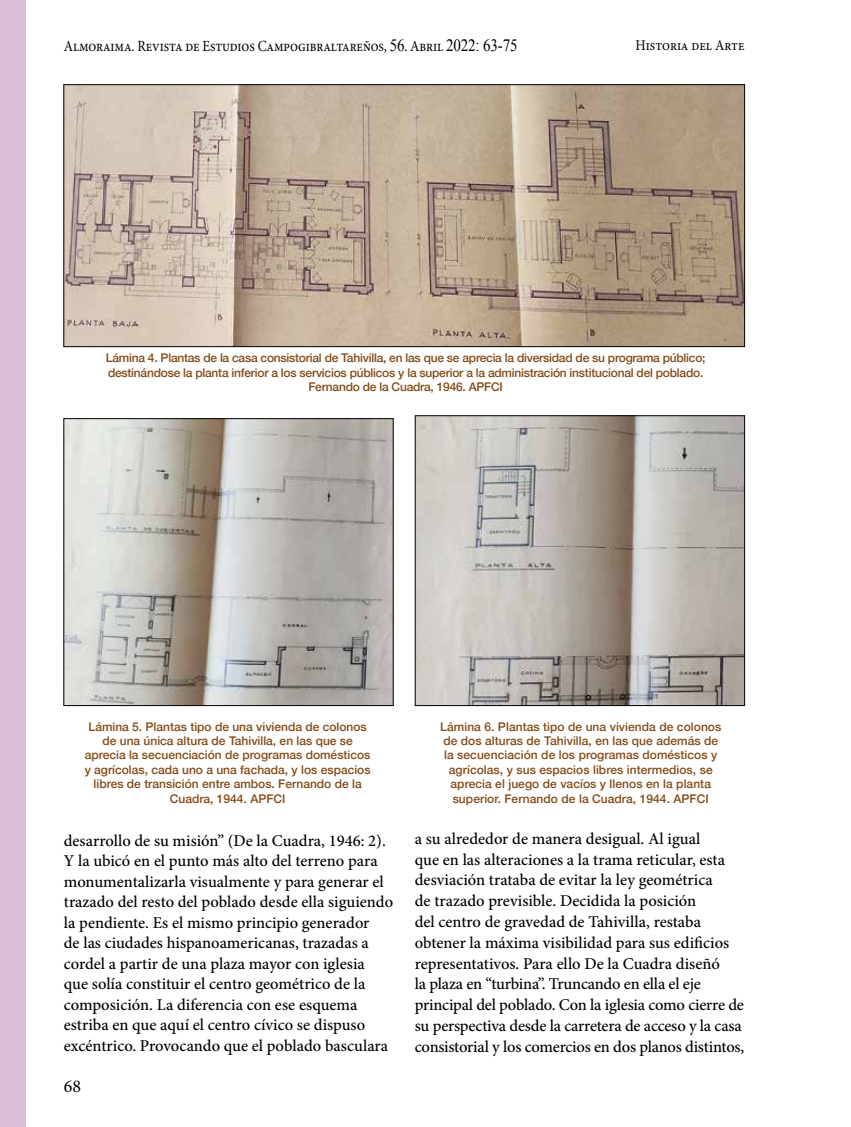
<style>
.page{position:relative;width:851px;height:1127px;background:#fff}
.page>*{position:absolute;margin:0;border:0;box-sizing:border-box;transform-origin:0 0}
.t1{font:18px "Minion Pro";color:#000}
.t2{font:500 16.5px/20.5px "Minion Pro";color:#000}
.t3{font:15.6px "Minion Pro";letter-spacing:-.01em;color:#000;scale:.87 1}
.t4{font:14.85px "Minion Pro";letter-spacing:-.005em;color:#000;scale:.91 1}
.t5{font:500 12px/14.4px "Helvetica Neue";color:#844b18;text-align:center}
.t6{font:500 12px/14.4px "Helvetica Neue";letter-spacing:-.02em;color:#844b18;text-align:center}
.s1{font-family:"Times New Roman";font-size:17.25px}
</style>
<div class="page">
<div style="left:0;top:0;width:26px;height:1127px;background:#dcbdd6"></div>
<img style="left:65px;top:86px;width:677px;height:259px">
<div style="left:63px;top:84px;width:681px;height:263px;border:1px solid #020203"></div>
<img style="left:65px;top:420px;width:326px;height:284px">
<div style="left:63px;top:418px;width:330px;height:288px;border:1px solid #020203"></div>
<img style="left:417px;top:417px;width:325px;height:287px">
<div style="left:415px;top:415px;width:329px;height:291px;border:1px solid #020203"></div>
<p class="t3" style="left:64px;top:35px;width:523px">Almoraima. Revista de Estudios Campogibraltareños, <span class="s1">56</span>. Abril <span class="s1">2022: 63-75</span></p>
<p class="t4" style="left:635px;top:36px;width:121px">Historia del Arte</p>
<p class="t6" style="left:106px;top:350px;width:601px">Lámina 4. Plantas de la casa consistorial de Tahivilla, en las que se aprecia la diversidad de su programa público; destinándose la planta inferior a los servicios públicos y la superior a la administración institucional del poblado.<br>Fernando de la Cuadra, 1946. APFCI</p>
<p class="t5" style="left:85px;top:718px;width:287px">Lámina 5. Plantas tipo de una vivienda de colonos de una única altura de Tahivilla, en las que se aprecia la secuenciación de programas domésticos y agrícolas, cada uno a una fachada, y los espacios libres de transición entre ambos. Fernando de la Cuadra, 1944. APFCI</p>
<p class="t5" style="left:440px;top:718px;width:283px">Lámina 6. Plantas tipo de una vivienda de colonos de dos alturas de Tahivilla, en las que además de la secuenciación de los programas domésticos y agrícolas, y sus espacios libres intermedios, se aprecia el juego de vacíos y llenos en la planta superior. Fernando de la Cuadra, 1944. APFCI</p>
<p class="t2" style="left:64px;top:830px;width:331px">desarrollo de su misión” (De la Cuadra, 1946: 2).<br>Y la ubicó en el punto más alto del terreno para monumentalizarla visualmente y para generar el trazado del resto del poblado desde ella siguiendo la pendiente. Es el mismo principio generador<br>de las ciudades hispanoamericanas, trazadas a cordel a partir de una plaza mayor con iglesia que solía constituir el centro geométrico de la composición. La diferencia con ese esquema estriba en que aquí el centro cívico se dispuso excéntrico. Provocando que el poblado basculara</p>
<p class="t2" style="left:415px;top:828px;width:331px">a su alrededor de manera desigual. Al igual<br>que en las alteraciones a la trama reticular, esta desviación trataba de evitar la ley geométrica<br>de trazado previsible. Decidida la posición<br>del centro de gravedad de Tahivilla, restaba obtener la máxima visibilidad para sus edificios representativos. Para ello De la Cuadra diseñó<br>la plaza en “turbina”. Truncando en ella el eje principal del poblado. Con la iglesia como cierre de su perspectiva desde la carretera de acceso y la casa consistorial y los comercios en dos planos distintos,</p>
<p class="t1" style="left:64px;top:1074px;width:19px">68</p>
</div>
